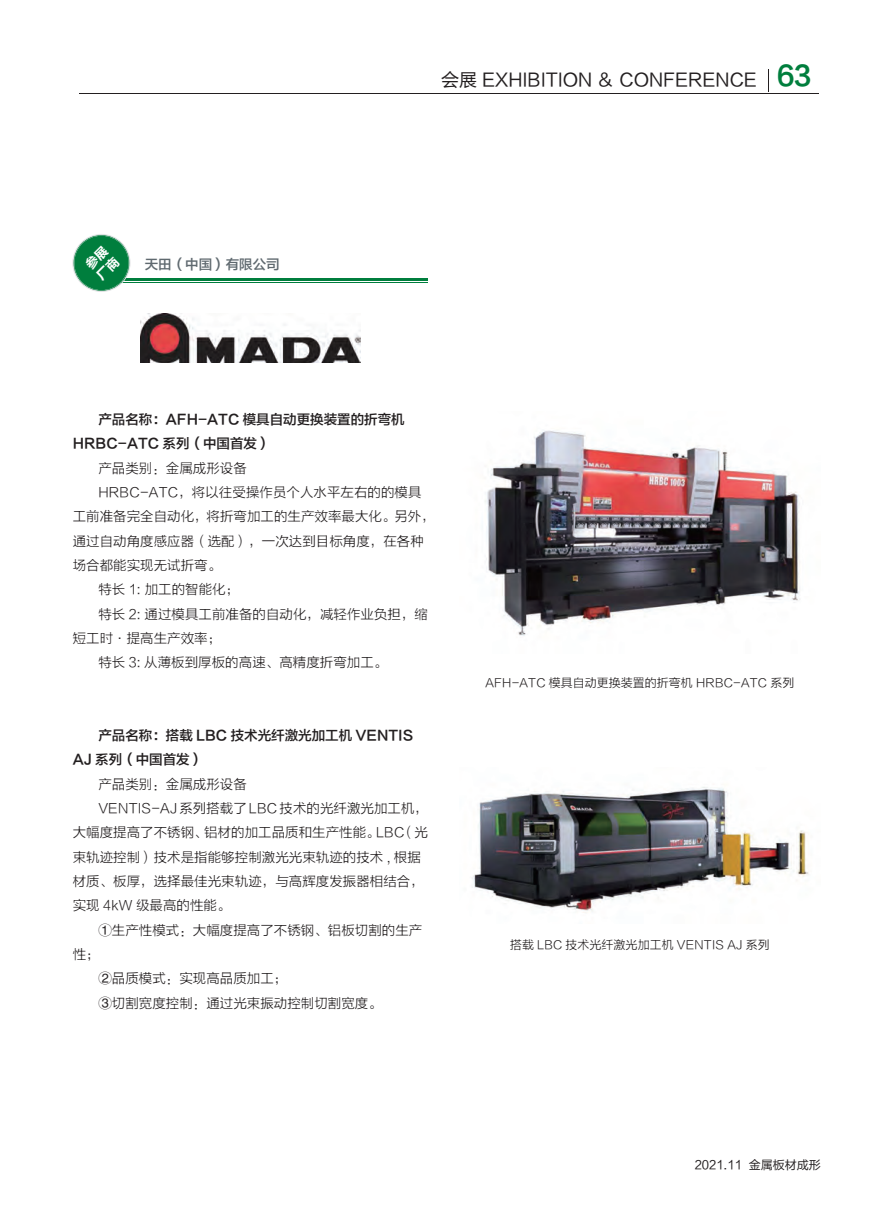
<style>
.page{position:relative;width:893px;height:1212px;background:#fff}
.page>*{position:absolute;margin:0;border:0;box-sizing:border-box;transform-origin:0 0}
.t1{font:18px "FZLTHK GBK1 0";color:#231f20}
.t2{font:13.5px "FZLTXHK";color:#231f20}
.t3{font:13.5px/24.3px "FZLTZHK GBK1 0";color:#231f20}
.t4{font:13.5px "FZLTZHK GBK1 0";color:#5f696f}
.t5{font:13.05px/15.8px "FZLTCHJW GB1 0";color:#fff}
.t6{font:12px "FZLTXHK";color:#231f20}
.t7{font:12px "FZLTHK GBK1 0";color:#231f20}
.s1{font-family:"FZLTCHJW GB1 0";font-size:27px;color:#007e3d}
</style>
<div class="page">
<hr style="left:80px;top:93px;width:739px;height:1px;background:#231f20">
<svg style="left:768px;top:69px;width:1px;height:23px"></svg>
<hr style="left:108px;top:278px;width:320px;height:3px;background:#007e3d">
<hr style="left:108px;top:282px;width:320px;height:1px;background:#007e3d">
<svg style="left:72px;top:234px;width:58px;height:58px"></svg>
<img style="left:141px;top:314px;width:219px;height:49px">
<img style="left:485px;top:430px;width:315px;height:206px">
<img style="left:472px;top:787px;width:337px;height:126px">
<h1 class="t1" style="left:441px;top:70px;width:372px">会展 EXHIBITION ＆ CONFERENCE <span class="s1">63</span></h1>
<p class="t5" style="left:82px;top:262px;width:28px;rotate:-45deg">参展厂商</p>
<p class="t4" style="left:145px;top:257px;width:136px">天田（中国）有限公司</p>
<p class="t3" style="left:73px;top:408px;width:333px;text-indent:26px">产品名称：AFH-ATC 模具自动更换装置的折弯机<br>HRBC-ATC 系列（中国首发）</p>
<p class="t2" style="left:98px;top:461px;width:150px">产品类别：金属成形设备</p>
<p class="t2" style="left:98px;top:485px;width:325px">HRBC-ATC，将以往受操作员个人水平左右的的模具</p>
<p class="t2" style="left:73px;top:509px;width:364px">工前准备完全自动化，将折弯加工的生产效率最大化。另外，</p>
<p class="t2" style="left:73px;top:534px;width:352px">通过自动角度感应器（选配），一次达到目标角度，在各种</p>
<p class="t2" style="left:73px;top:558px;width:150px">场合都能实现无试折弯。</p>
<p class="t2" style="left:98px;top:582px;width:142px">特长 1: 加工的智能化；</p>
<p class="t2" style="left:98px;top:606px;width:331px">特长 2: 通过模具工前准备的自动化，减轻作业负担，缩</p>
<p class="t2" style="left:73px;top:631px;width:150px">短工时·提高生产效率；</p>
<p class="t2" style="left:98px;top:655px;width:290px">特长 3: 从薄板到厚板的高速、高精度折弯加工。</p>
<p class="t3" style="left:73px;top:723px;width:342px;text-indent:26px">产品名称：搭载 LBC 技术光纤激光加工机 VENTIS<br>AJ 系列（中国首发）</p>
<p class="t2" style="left:98px;top:777px;width:150px">产品类别：金属成形设备</p>
<p class="t2" style="left:98px;top:801px;width:331px">VENTIS-AJ 系列搭载了 LBC 技术的光纤激光加工机，</p>
<p class="t2" style="left:73px;top:825px;width:357px">大幅度提高了不锈钢、铝材的加工品质和生产性能。LBC（光</p>
<p class="t2" style="left:73px;top:849px;width:350px">束轨迹控制）技术是指能够控制激光光束轨迹的技术 , 根据</p>
<p class="t2" style="left:73px;top:874px;width:352px">材质、板厚，选择最佳光束轨迹，与高辉度发振器相结合，</p>
<p class="t2" style="left:73px;top:898px;width:159px">实现 4kW 级最高的性能。</p>
<p class="t2" style="left:98px;top:922px;width:326px">①生产性模式：大幅度提高了不锈钢、铝板切割的生产</p>
<p class="t2" style="left:73px;top:947px;width:28px">性；</p>
<p class="t2" style="left:98px;top:971px;width:191px">②品质模式：实现高品质加工；</p>
<p class="t2" style="left:98px;top:995px;width:285px">③切割宽度控制：通过光束振动控制切割宽度。</p>
<p class="t6" style="left:485px;top:676px;width:310px">AFH-ATC 模具自动更换装置的折弯机 HRBC-ATC 系列</p>
<p class="t6" style="left:510px;top:938px;width:261px">搭载 LBC 技术光纤激光加工机 VENTIS AJ 系列</p>
<p class="t7" style="left:695px;top:1158px;width:127px">2021.11 金属板材成形</p>
</div>
